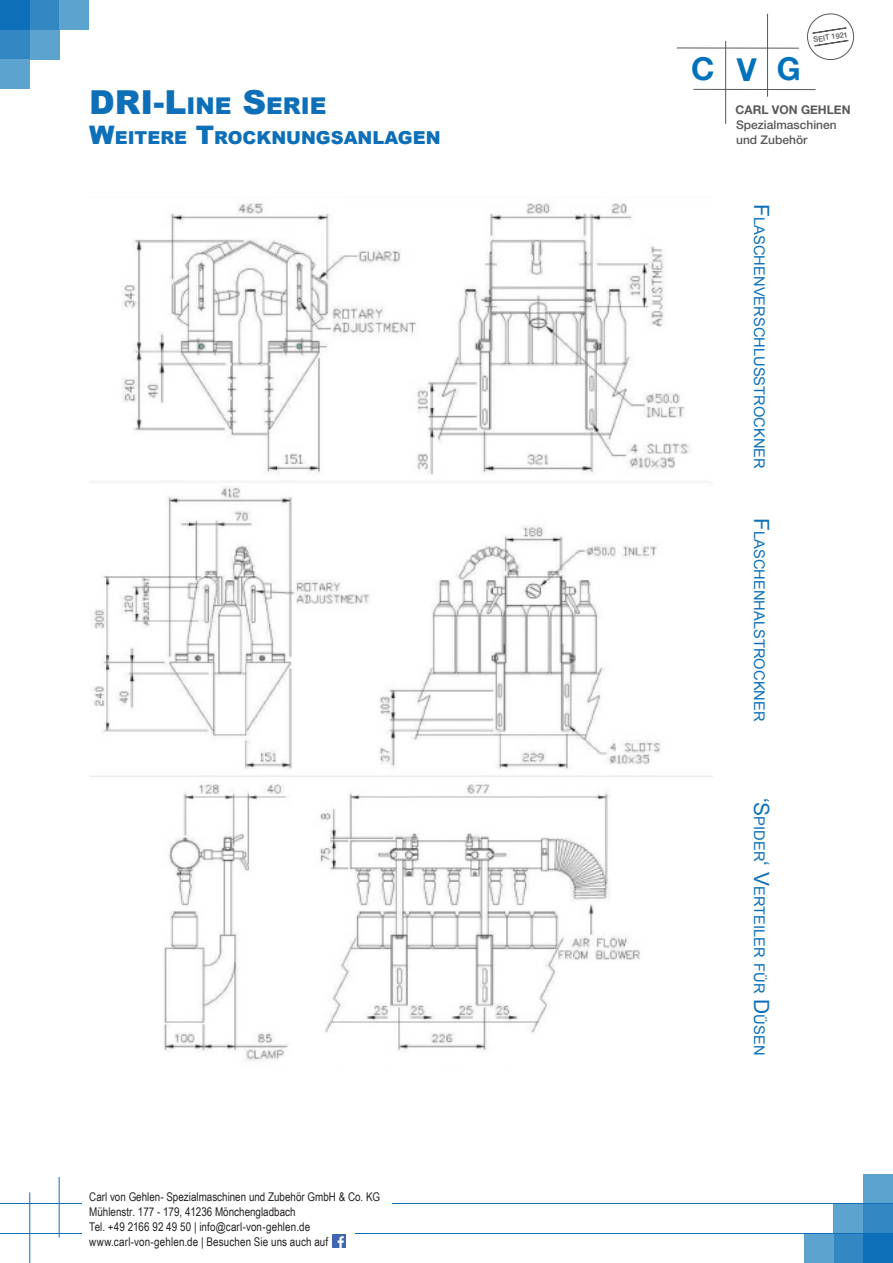
<style>
.page{position:relative;width:893px;height:1263px;background:#fff}
.page>*{position:absolute;margin:0;border:0;box-sizing:border-box;transform-origin:0 0}
.t1{font:700 31.5px "Helvetica Neue";color:#0072bc}
.t2{font:900 23.1px "Arial";color:#0c6fb8}
.t3{font:900 17.85px "Arial";color:#0c6fb8}
.t4{font:14.7px "Arial";color:#0c6fb8}
.t5{font:12px/15px "Arial Narrow";color:#231f20}
.t6{font:500 12px/14.4px "Helvetica Neue";color:#57585a}
.t7{font:700 12px "Helvetica Neue";color:#57585a}
.t8{font:500 7.5px "Helvetica Neue";color:#57585a}
.s1{font-size:33px}
.s2{font-size:25.5px}
.s3{font-size:21px}
</style>
<div class="page">
<div style="left:863px;top:1203px;width:30px;height:30px;background:#3388c3"></div>
<div style="left:863px;top:1233px;width:30px;height:30px;background:#0c6fb8"></div>
<div style="left:863px;top:1174px;width:30px;height:29px;background:#5ca3cf"></div>
<div style="left:833px;top:1203px;width:30px;height:30px;background:#5ca3cf"></div>
<div style="left:833px;top:1233px;width:30px;height:30px;background:#3388c3"></div>
<div style="left:804px;top:1233px;width:29px;height:30px;background:#5ca3cf"></div>
<hr style="left:29px;top:1192px;width:1px;height:71px;background:#0c6fb8">
<hr style="left:59px;top:1177px;width:1px;height:60px;background:#0c6fb8">
<hr style="left:0;top:1233px;width:82px;height:1px;background:#0c6fb8">
<hr style="left:0;top:1203px;width:82px;height:1px;background:#0c6fb8">
<div style="left:0;top:0;width:30px;height:30px;background:#0c6fb8"></div>
<div style="left:30px;top:0;width:30px;height:30px;background:#3388c3"></div>
<div style="left:60px;top:0;width:29px;height:30px;background:#5ca3cf"></div>
<div style="left:0;top:30px;width:30px;height:30px;background:#3388c3"></div>
<div style="left:30px;top:30px;width:30px;height:30px;background:#5ca3cf"></div>
<div style="left:0;top:60px;width:30px;height:29px;background:#5ca3cf"></div>
<hr style="left:677px;top:48px;width:122px;height:1px;background:#57585a">
<hr style="left:693px;top:89px;width:122px;height:1px;background:#57585a">
<hr style="left:725px;top:41px;width:1px;height:83px;background:#57585a">
<hr style="left:767px;top:14px;width:1px;height:83px;background:#57585a">
<svg style="left:812px;top:27px;width:34px;height:7px"></svg>
<svg style="left:814px;top:40px;width:34px;height:6px"></svg>
<div style="left:807px;top:14px;width:47px;height:46px;border:1px solid #57585a;border-radius:50%"></div>
<hr style="left:393px;top:1203px;width:500px;height:1px;background:#0c6fb8">
<hr style="left:355px;top:1233px;width:538px;height:1px;background:#0c6fb8">
<svg style="left:333px;top:1235px;width:12px;height:13px"></svg>
<img style="left:89px;top:203px;width:623px;height:858px">
<p class="t2" style="left:89px;top:89px;width:239px"><span class="s1">DRI-L</span>I NE <span class="s1">S</span>ERI E</p>
<p class="t3" style="left:89px;top:124px;width:353px"><span class="s2">W</span>EITERE <span class="s2">T</span>ROCKNUNGSANLAGEN</p>
<p class="t5" style="left:89px;top:1189px;width:292px">Carl von Gehlen- Spezialmaschinen und Zubehör GmbH &amp; Co. KG Mühlenstr. 177 - 179, 41236 Mönchengladbach<br>Tel. +49 2166 92 49 50 | info@carl-von-gehlen.de www.carl-von-gehlen.de | Besuchen Sie uns auch auf</p>
<p class="t8" style="left:813px;top:35px;width:36px;rotate:-9deg">SEIT 1921</p>
<h1 class="t1" style="left:691px;top:50px;width:67px">C V</h1>
<h1 class="t1" style="left:777px;top:50px;width:25px">G</h1>
<p class="t7" style="left:736px;top:103px;width:116px">CARL VON GEHLEN</p>
<p class="t6" style="left:736px;top:118px;width:102px">Spezialmaschinen und Zubehör</p>
<p class="t4" style="left:769px;top:204px;width:266px;rotate:90deg"><span class="s3">F</span>laschenverschlusstrockner</p>
<p class="t4" style="left:769px;top:518px;width:205px;rotate:90deg"><span class="s3">F</span>laschenhalstrockner</p>
<p class="t4" style="left:769px;top:798px;width:259px;rotate:90deg"><span class="s3">‘S</span>pider<span class="s3">‘ V</span>erteiler für <span class="s3">D</span>üsen</p>
</div>
